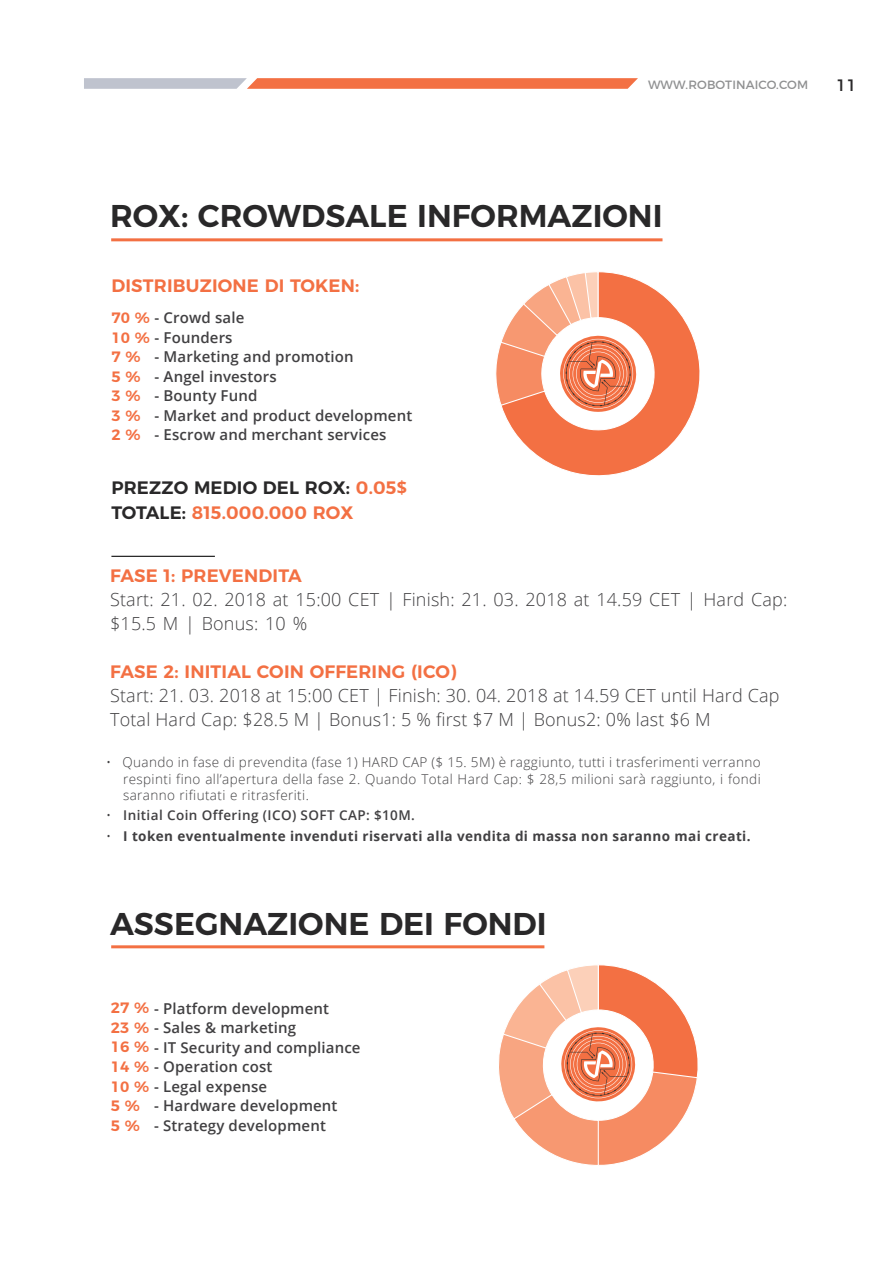
<style>
.page{position:relative;width:893px;height:1263px;background:#fff}
.page>*{position:absolute;margin:0;border:0;box-sizing:border-box;transform-origin:0 0}
.t1{font:600 31.5px "Montserrat";color:#292829}
.t2{font:300 18px/24px "Open Sans";letter-spacing:.01em;color:#414042}
.t3{font:600 18px "Montserrat";letter-spacing:.01em;color:#f37043}
.t4{font:600 18px/25.7px "Montserrat";letter-spacing:.01em;color:#292829}
.t5{font:16.5px "Montserrat";color:#292829}
.t6{font:600 15px/19.5px "Open Sans";letter-spacing:.01em;color:#414042}
.t7{font:600 15px/19.5px "Montserrat";color:#f37043}
.t8{font:300 13.5px/16.2px "Open Sans";letter-spacing:.03em;color:#414042;text-align:justify}
.t9{font:700 13.5px "Open Sans";letter-spacing:.03em;color:#414042}
.t10{font:600 13.5px "Open Sans";letter-spacing:.03em;color:#414042}
.t11{font:12px "Montserrat";letter-spacing:.01em;color:#8f9091}
.s1{font-family:"Montserrat";color:#f37043}
.s2{color:#f37043}
.s3{font-family:"Open Sans";font-weight:700;color:#f37043}
.s4{font-weight:300}
</style>
<div class="page">
<svg style="left:84px;top:78px;width:554px;height:11px;background:#e58f74"></svg>
<hr style="left:111px;top:238px;width:551px;height:3px;background:#f37043">
<hr style="left:111px;top:945px;width:433px;height:3px;background:#f37043">
<hr style="left:111px;top:556px;width:104px;height:1px;background:#000">
<svg style="left:499px;top:965px;width:199px;height:200px"></svg>
<svg style="left:496px;top:271px;width:204px;height:205px"></svg>
<p class="t11" style="left:648px;top:75px;width:162px">WWW.ROBOTINAICO.COM</p>
<p class="t5" style="left:836px;top:72px;width:22px">11</p>
<h1 class="t1" style="left:110px;top:190px;width:554px">ROX: CROWDSALE INFORMAZIONI</h1>
<p class="t3" style="left:111px;top:270px;width:249px">DISTRIBUZIONE DI TOKEN:</p>
<p class="t6" style="left:111px;top:308px;width:135px"><span class="s1">70 %</span> - Crowd sale<br><span class="s1">10 %</span> - Founders</p>
<p class="t7" style="left:111px;top:346px;width:31px;text-align:justify">7 % 5 % 3 % 3 % 2 %</p>
<p class="t6" style="left:155px;top:347px;width:201px">- Marketing and promotion</p>
<p class="t6" style="left:155px;top:366px;width:124px">- Angel investors</p>
<p class="t6" style="left:155px;top:386px;width:104px">- Bounty Fund</p>
<p class="t6" style="left:155px;top:405px;width:259px">- Market and product development</p>
<p class="t6" style="left:155px;top:425px;width:233px">- Escrow and merchant services</p>
<p class="t4" style="left:111px;top:473px;width:297px">PREZZO MEDIO DEL ROX: <span class="s2">0.05</span><span class="s3">$<br></span>TOTALE: <span class="s2">815.000.000 ROX</span></p>
<p class="t3" style="left:110px;top:561px;width:193px">FASE 1: PREVENDITA</p>
<p class="t2" style="left:110px;top:587px;width:679px">Start: 21. 02. 2018 at 15:00 CET | Finish: 21. 03. 2018 at 14.59 CET | Hard Cap: $15.5 M | Bonus: 10 %</p>
<p class="t3" style="left:110px;top:657px;width:348px">FASE 2: INITIAL COIN OFFERING (ICO)</p>
<p class="t2" style="left:110px;top:683px;width:671px">Start: 21. 03. 2018 at 15:00 CET | Finish: 30. 04. 2018 at 14.59 CET until Hard Cap<br>Total Hard Cap: $28.5 M | Bonus1: 5 % first $7 M | Bonus2: 0% last $6 M</p>
<p class="t8" style="left:123px;top:754px;width:639px;text-indent:-17px">• Quando in fase di prevendita (fase 1) HARD CAP ($ 15. 5M) è raggiunto, tutti i trasferimenti verranno respinti fino all’apertura della fase 2. Quando Total Hard Cap: $ 28,5 milioni sarà raggiunto, i fondi saranno rifiutati e ritrasferiti.</p>
<p class="t10" style="left:106px;top:806px;width:310px"><span class="s4">•</span> Initial Coin Offering (ICO) SOFT CAP: $10M.</p>
<p class="t9" style="left:106px;top:826px;width:646px"><span class="s4">•</span> I token eventualmente invenduti riservati alla vendita di massa non saranno mai creati.</p>
<h1 class="t1" style="left:110px;top:898px;width:438px">ASSEGNAZIONE DEI FONDI</h1>
<p class="t6" style="left:111px;top:998px;width:251px"><span class="s1">27 %</span> - Platform development<br><span class="s1">23 %</span> - Sales &amp; marketing<br><span class="s1">16 %</span> - IT Security and compliance<br><span class="s1">14 %</span> - Operation cost<br><span class="s1">10 %</span> - Legal expense</p>
<p class="t7" style="left:111px;top:1095px;width:31px">5 %<br>5 %</p>
<p class="t6" style="left:154px;top:1096px;width:185px">- Hardware development</p>
<p class="t6" style="left:154px;top:1115px;width:173px">- Strategy development</p>
</div>
